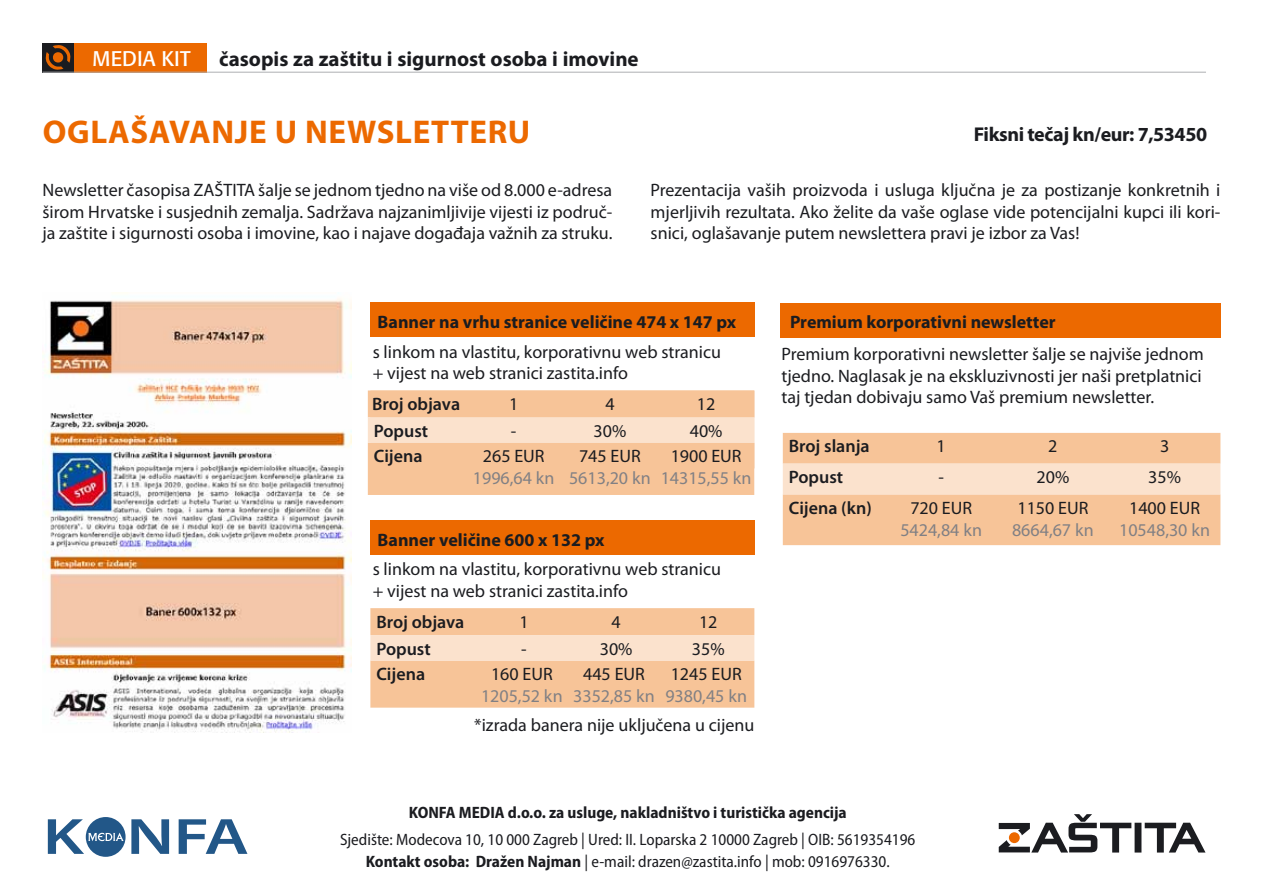
<style>
.page{position:relative;width:1263px;height:893px;background:#fff}
.page>*{position:absolute;margin:0;border:0;box-sizing:border-box;transform-origin:0 0}
.t1{font:700 33px "Myriad Pro";letter-spacing:.02em;color:#ec6900}
.t2{font:700 21px "Myriad Pro";color:#1b1c20}
.t3{font:21px "Formata Rg Regular SCOST";color:#fff}
.t4{font:700 20.1px "Myriad Pro";letter-spacing:-.02em;color:#1b1c20}
.t5{font:18px/21.6px "Myriad Pro";color:#1b1c20;text-align:justify}
.t6{font:700 18px "Myriad Pro";color:#1b1c20}
.t7{font:600 18px "Myriad Pro";color:#1b1c20}
.t8{font:18px "Myriad Pro";color:#818084}
.t9{font:semi-condensed 16.5px/22.5px "Myriad Pro";color:#1b1c20;text-align:center}
.t10{font:700 semi-condensed 16.5px "Myriad Pro";color:#1b1c20}
.s1{font-weight:700}
</style>
<div class="page">
<div style="left:43px;top:43px;width:164px;height:30px;background:#ec6900"></div>
<svg style="left:43px;top:43px;width:31px;height:29px"></svg>
<hr style="left:43px;top:72px;width:1163px;height:1px;background:#aeafb2">
<svg style="left:46px;top:45px;width:25px;height:25px"></svg>
<svg style="left:131px;top:819px;width:38px;height:35px"></svg>
<svg style="left:179px;top:819px;width:68px;height:35px"></svg>
<svg style="left:86px;top:817px;width:40px;height:40px"></svg>
<svg style="left:48px;top:819px;width:76px;height:35px"></svg>
<svg style="left:999px;top:814px;width:206px;height:38px"></svg>
<div style="left:780px;top:303px;width:440px;height:34px;background:#ec6900"></div>
<img style="left:43px;top:298px;width:308px;height:434px">
<div style="left:783px;top:433px;width:437px;height:112px;background:#f7c498"></div>
<div style="left:783px;top:464px;width:437px;height:30px;background:#fbe2cd"></div>
<div style="left:370px;top:303px;width:384px;height:34px;background:#ec6900"></div>
<div style="left:370px;top:520px;width:384px;height:34px;background:#ec6900"></div>
<svg style="left:370px;top:608px;width:384px;height:100px;background:#f8cca6"></svg>
<svg style="left:368px;top:390px;width:386px;height:105px;background:#f7cba5"></svg>
<p class="t3" style="left:92px;top:45px;width:100px">MEDIA KIT</p>
<p class="t2" style="left:219px;top:45px;width:421px">časopis za zaštitu i sigurnost osoba i imovine</p>
<h1 class="t1" style="left:43px;top:110px;width:465px">OGLAŠAVANJE U NEWSLETTERU</h1>
<p class="t5" style="left:43px;top:179px;width:571px">Newsletter časopisa ZAŠTITA šalje se jednom tjedno na više od 8.000 e-adresa širom Hrvatske i susjednih zemalja. Sadržava najzanimljivije vijesti iz područ&shy;ja zaštite i sigurnosti osoba i imovine, kao i najave događaja važnih za struku.</p>
<p class="t5" style="left:651px;top:179px;width:571px">Prezentacija vaših proizvoda i usluga ključna je za postizanje konkretnih i mjerljivih rezultata. Ako želite da vaše oglase vide potencijalni kupci ili kori&shy;snici, oglašavanje putem newslettera pravi je izbor za Vas!</p>
<p class="t4" style="left:974px;top:121px;width:235px">Fiksni tečaj kn/eur: 7,53450</p>
<p class="t6" style="left:378px;top:311px;width:360px">Banner na vrhu stranice veličine 474 x 147 px</p>
<p class="t5" style="left:373px;top:341px;width:350px">s linkom na vlastitu, korporativnu web stranicu + vijest na web stranici zastita.info</p>
<p class="t7" style="left:372px;top:392px;width:90px">Broj objava</p>
<p class="t5" style="left:509px;top:393px;width:11px">1</p>
<p class="t5" style="left:605px;top:393px;width:11px">4</p>
<p class="t7" style="left:374px;top:419px;width:56px">Popust</p>
<p class="t5" style="left:511px;top:420px;width:7px">-</p>
<p class="t5" style="left:594px;top:420px;width:34px">30%</p>
<p class="t5" style="left:690px;top:420px;width:34px">40%</p>
<p class="t7" style="left:374px;top:445px;width:50px">Cijena</p>
<p class="t5" style="left:483px;top:445px;width:63px">265 EUR</p>
<p class="t8" style="left:473px;top:467px;width:83px">1996,64 kn</p>
<p class="t5" style="left:697px;top:393px;width:38px">1212</p>
<p class="t7" style="left:376px;top:419px;width:71px">Discount</p>
<p class="t5" style="left:708px;top:420px;width:34px">40%</p>
<p class="t7" style="left:376px;top:445px;width:86px">Price (EUR)</p>
<p class="t5" style="left:590px;top:445px;width:29px">270</p>
<p class="t5" style="left:706px;top:445px;width:38px">1944</p>
<p class="t5" style="left:579px;top:445px;width:63px">745 EUR</p>
<p class="t8" style="left:569px;top:467px;width:83px">5613,20 kn</p>
<p class="t5" style="left:671px;top:445px;width:72px">1900 EUR</p>
<p class="t8" style="left:661px;top:467px;width:92px">14315,55 kn</p>
<p class="t6" style="left:378px;top:528px;width:228px">Banner veličine 600 x 132 px</p>
<p class="t5" style="left:373px;top:558px;width:350px">s linkom na vlastitu, korporativnu web stranicu + vijest na web stranici zastita.info</p>
<p class="t7" style="left:376px;top:610px;width:90px">Broj objava</p>
<p class="t5" style="left:519px;top:610px;width:11px">1</p>
<p class="t5" style="left:611px;top:610px;width:11px">4</p>
<p class="t5" style="left:699px;top:610px;width:20px">12</p>
<p class="t7" style="left:376px;top:637px;width:56px">Popust</p>
<p class="t5" style="left:521px;top:637px;width:7px">-</p>
<p class="t5" style="left:600px;top:637px;width:34px">30%</p>
<p class="t5" style="left:692px;top:637px;width:34px">35%</p>
<p class="t7" style="left:376px;top:663px;width:50px">Cijena</p>
<p class="t5" style="left:491px;top:663px;width:63px">160 EUR</p>
<p class="t8" style="left:481px;top:684px;width:83px">1205,52 kn</p>
<p class="t5" style="left:671px;top:663px;width:72px">1245 EUR</p>
<p class="t8" style="left:665px;top:684px;width:83px">9380,45 kn</p>
<p class="t5" style="left:474px;top:714px;width:282px">*izrada banera nije uključena u cijenu</p>
<p class="t5" style="left:583px;top:663px;width:63px">445 EUR</p>
<p class="t8" style="left:573px;top:684px;width:83px">3352,85 kn</p>
<p class="t6" style="left:790px;top:311px;width:267px">Premium korporativni newsletter</p>
<p class="t5" style="left:781px;top:343px;width:424px">Premium korporativni newsletter šalje se najviše jednom tjedno. Naglasak je na ekskluzivnosti jer naši pretplatnici taj tjedan dobivaju samo Vaš premium newsletter.</p>
<p class="t7" style="left:789px;top:435px;width:82px">Broj slanja</p>
<p class="t5" style="left:936px;top:435px;width:11px">1</p>
<p class="t5" style="left:1048px;top:435px;width:11px">2</p>
<p class="t5" style="left:1160px;top:435px;width:11px">3</p>
<p class="t7" style="left:789px;top:466px;width:56px">Popust</p>
<p class="t5" style="left:938px;top:466px;width:7px">-</p>
<p class="t5" style="left:1036px;top:466px;width:34px">20%</p>
<p class="t5" style="left:1148px;top:466px;width:34px">35%</p>
<p class="t7" style="left:789px;top:496px;width:84px">Cijena (kn)</p>
<p class="t5" style="left:910px;top:497px;width:63px">720 EUR</p>
<p class="t8" style="left:900px;top:518px;width:83px">5424,84 kn</p>
<p class="t5" style="left:1017px;top:497px;width:72px">1150 EUR</p>
<p class="t8" style="left:1012px;top:518px;width:83px">8664,67 kn</p>
<p class="t5" style="left:1129px;top:497px;width:72px">1400 EUR</p>
<p class="t8" style="left:1119px;top:518px;width:92px">10548,30 kn</p>
<p class="t10" style="left:409px;top:802px;width:439px">KONFA MEDIA d.o.o. za usluge, nakladništvo i turistička agencija</p>
<p class="t9" style="left:340px;top:828px;width:577px">Sjedište: Modecova 10, 10 000 Zagreb | Ured: II. Loparska 2 10000 Zagreb | OIB: 5619354196<br><span class="s1">Kontakt osoba: Dražen Najman</span> | e-mail: drazen@zastita.info | mob: 0916976330.</p>
</div>
